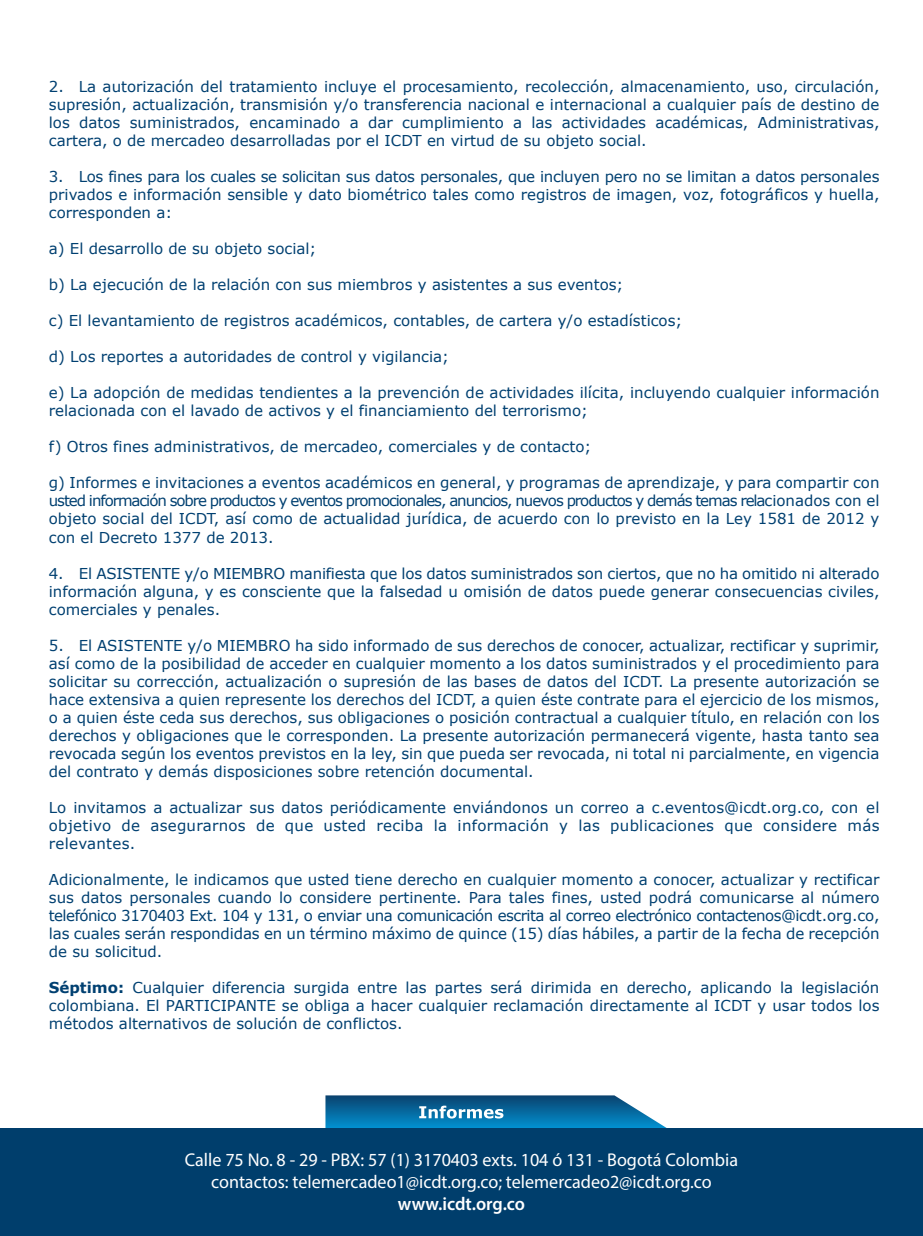
<style>
.page{position:relative;width:923px;height:1236px;background:#fff}
.page>*{position:absolute;margin:0;border:0;box-sizing:border-box;transform-origin:0 0}
.t1{font:18.45px/22.2px "Myriad Pro";color:#fff;text-align:center}
.t2{font:600 18.45px "Myriad Pro";color:#fff}
.t3{font:15px/18px "Verdana";color:#004071;text-align:justify}
.s1{font-weight:700}
</style>
<div class="page">
<svg style="left:325px;top:1095px;width:342px;height:33px;background:#277dac"></svg>
<div style="left:0;top:1128px;width:922px;height:107px;background:#003e6c"></div>
<p class="t3" style="left:49px;top:78px;width:832px">2. La autorización del tratamiento incluye el procesamiento, recolección, almacenamiento, uso, circulación, supresión, actualización, transmisión y/o transferencia nacional e internacional a cualquier país de destino de los datos suministrados, encaminado a dar cumplimiento a las actividades académicas, Administrativas, cartera, o de mercadeo desarrolladas por el ICDT en virtud de su objeto social.</p>
<p class="t3" style="left:49px;top:168px;width:832px">3. Los fines para los cuales se solicitan sus datos personales, que incluyen pero no se limitan a datos personales privados e información sensible y dato biométrico tales como registros de imagen, voz, fotográficos y huella, corresponden a:</p>
<p class="t3" style="left:49px;top:240px;width:269px">a) El desarrollo de su objeto social;</p>
<p class="t3" style="left:49px;top:276px;width:576px">b) La ejecución de la relación con sus miembros y asistentes a sus eventos;</p>
<p class="t3" style="left:49px;top:312px;width:635px">c) El levantamiento de registros académicos, contables, de cartera y/o estadísticos;</p>
<p class="t3" style="left:49px;top:348px;width:401px">d) Los reportes a autoridades de control y vigilancia;</p>
<p class="t3" style="left:49px;top:384px;width:832px">e) La adopción de medidas tendientes a la prevención de actividades ilícita, incluyendo cualquier información relacionada con el lavado de activos y el financiamiento del terrorismo;</p>
<p class="t3" style="left:49px;top:438px;width:544px">f) Otros fines administrativos, de mercadeo, comerciales y de contacto;</p>
<p class="t3" style="left:49px;top:474px;width:832px">g) Informes e invitaciones a eventos académicos en general, y programas de aprendizaje, y para compartir con usted información sobre productos y eventos promocionales, anuncios, nuevos productos y demás temas relacionados con el objeto social del ICDT, así como de actualidad jurídica, de acuerdo con lo previsto en la Ley 1581 de 2012 y con el Decreto 1377 de 2013.</p>
<p class="t3" style="left:49px;top:564px;width:832px">4. El ASISTENTE y/o MIEMBRO manifiesta que los datos suministrados son ciertos, que no ha omitido ni alterado información alguna, y es consciente que la falsedad u omisión de datos puede generar consecuencias civiles, comerciales y penales.</p>
<p class="t3" style="left:49px;top:636px;width:832px">5. El ASISTENTE y/o MIEMBRO ha sido informado de sus derechos de conocer, actualizar, rectificar y suprimir, así como de la posibilidad de acceder en cualquier momento a los datos suministrados y el procedimiento para solicitar su corrección, actualización o supresión de las bases de datos del ICDT. La presente autorización se hace extensiva a quien represente los derechos del ICDT, a quien éste contrate para el ejercicio de los mismos, o a quien éste ceda sus derechos, sus obligaciones o posición contractual a cualquier título, en relación con los derechos y obligaciones que le corresponden. La presente autorización permanecerá vigente, hasta tanto sea revocada según los eventos previstos en la ley, sin que pueda ser revocada, ni total ni parcialmente, en vigencia del contrato y demás disposiciones sobre retención documental.</p>
<p class="t3" style="left:49px;top:798px;width:832px">Lo invitamos a actualizar sus datos periódicamente enviándonos un correo a c.eventos@icdt.org.co, con el objetivo de asegurarnos de que usted reciba la información y las publicaciones que considere más relevantes.</p>
<p class="t3" style="left:49px;top:870px;width:832px">Adicionalmente, le indicamos que usted tiene derecho en cualquier momento a conocer, actualizar y rectificar sus datos personales cuando lo considere pertinente. Para tales fines, usted podrá comunicarse al número telefónico 3170403 Ext. 104 y 131, o enviar una comunicación escrita al correo electrónico contactenos@icdt.org.co, las cuales serán respondidas en un término máximo de quince (15) días hábiles, a partir de la fecha de recepción de su solicitud.</p>
<p class="t3" style="left:49px;top:978px;width:832px"><span class="s1">Séptimo:</span> Cualquier diferencia surgida entre las partes será dirimida en derecho, aplicando la legislación colombiana. El PARTICIPANTE se obliga a hacer cualquier reclamación directamente al ICDT y usar todos los métodos alternativos de solución de conflictos.</p>
<p class="t1" style="left:185px;top:1147px;width:554px">Calle 75 No. 8 - 29 - PBX: 57 (1) 3170403 exts. 104 ó 131 - Bogotá Colombia contactos: telemercadeo1@icdt.org.co; telemercadeo2@icdt.org.co</p>
<p class="t2" style="left:398px;top:1192px;width:129px">www.icdt.org.co</p>
</div>
